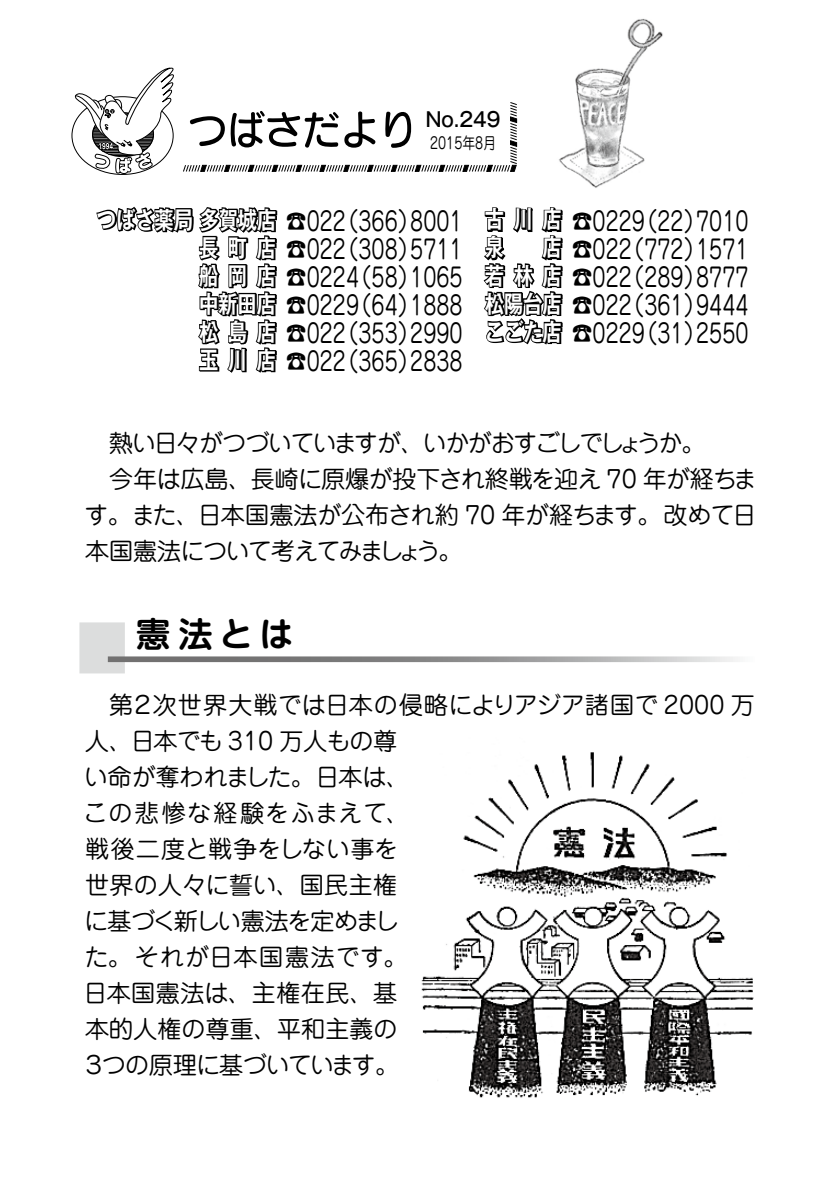
<style>
.page{position:relative;width:840px;height:1191px;background:#fff}
.page>*{position:absolute;margin:0;border:0;box-sizing:border-box;transform-origin:0 0}
.t1{font:700 34px "UD Shin M Go Pro De";color:#000}
.t2{font:26px/28px "Jun 201 Pro";color:#000;text-align:justify;scale:.8 1}
.t3{font:24px/36px "Jun 201 Pro";letter-spacing:-.015em;color:#000}
.t4{font:24px "Jun 201 Pro";letter-spacing:-.075em;color:#000}
.t5{font:24px "Jun 201 Pro";letter-spacing:-.055em;color:#000}
.t6{font:700 24px/28px "Gothic MB101 Pro De";letter-spacing:.5em;color:#fff;text-align:justify;scale:.8 1}
.t7{font:500 20px "Gothic MB101 Pro";color:#000;scale:.9 1}
.t8{font:16px "Jun 201 Pro";color:#000;scale:.8 1}
.s1{font-family:"Gothic MB101 Pro De";font-weight:700;font-size:24px;color:#fff}
</style>
<div class="page">
<svg style="left:483px;top:207px;width:80px;height:138px"></svg>
<svg style="left:96px;top:206px;width:182px;height:167px"></svg>
<svg style="left:183px;top:102px;width:334px;height:70px"></svg>
<svg style="left:74px;top:67px;width:100px;height:108px"></svg>
<div style="left:79px;top:622px;width:46px;height:51px;background:#dcdddd"></div>
<svg style="left:108px;top:656px;width:630px;height:6px;background:#9c9c9d"></svg>
<img style="left:421px;top:752px;width:333px;height:346px">
<img style="left:559px;top:18px;width:104px;height:170px">
<p class="t7" style="left:425px;top:103px;width:84px">No.249</p>
<p class="t8" style="left:430px;top:130px;width:84px">2015年8月</p>
<p class="t2" style="left:199px;top:204px;width:331px;text-indent:-102px"><span class="s1">つばさ薬局 多賀城店</span> ☎022（366）8001<span class="s1">長町店</span> ☎022（308）5711<span class="s1">船岡店</span> ☎0224（58）1065<span class="s1">中新田店</span> ☎0229（64）1888<span class="s1">松島店</span> ☎022（353）2990<span class="s1">玉川店</span> ☎022（365）2838</p>
<p class="t6" style="left:199px;top:230px;width:98px">長町店船岡店中新田店松島店玉川店</p>
<p class="t2" style="left:484px;top:204px;width:331px"><span class="s1">古川店</span> ☎0229（22）7010<span class="s1">泉　　店</span> ☎022（772）1571<span class="s1">若林店</span> ☎022（289）8777<span class="s1">松陽台店</span> ☎022（361）9444<span class="s1">こごた店</span> ☎0229（31）2550</p>
<p class="t4" style="left:109px;top:424px;width:597px">熱い日々がつづいていますが、いかがおすごしでしょうか。</p>
<p class="t3" style="left:109px;top:458px;width:649px">今年は広島、長崎に原爆が投下され終戦を迎え 70 年が経ちま</p>
<p class="t3" style="left:84px;top:494px;width:673px">す。また、日本国憲法が公布され約 70 年が経ちます。改めて日</p>
<p class="t5" style="left:85px;top:532px;width:378px">本国憲法について考えてみましょう。</p>
<h1 class="t1" style="left:136px;top:606px;width:158px">憲法とは</h1>
<p class="t3" style="left:82px;top:684px;width:674px;text-indent:27px">第２次世界大戦では日本の侵略によりアジア諸国で 2000 万人、日本でも 310 万人もの尊<br>い命が奪われました。日本は、<br>この悲惨な経験をふまえて、<br>戦後二度と戦争をしない事を<br>世界の人々に誓い、国民主権<br>に基づく新しい憲法を定めまし<br>た。それが日本国憲法です。<br>日本国憲法は、主権在民、基<br>本的人権の尊重、平和主義の<br>３つの原理に基づいています。</p>
</div>
